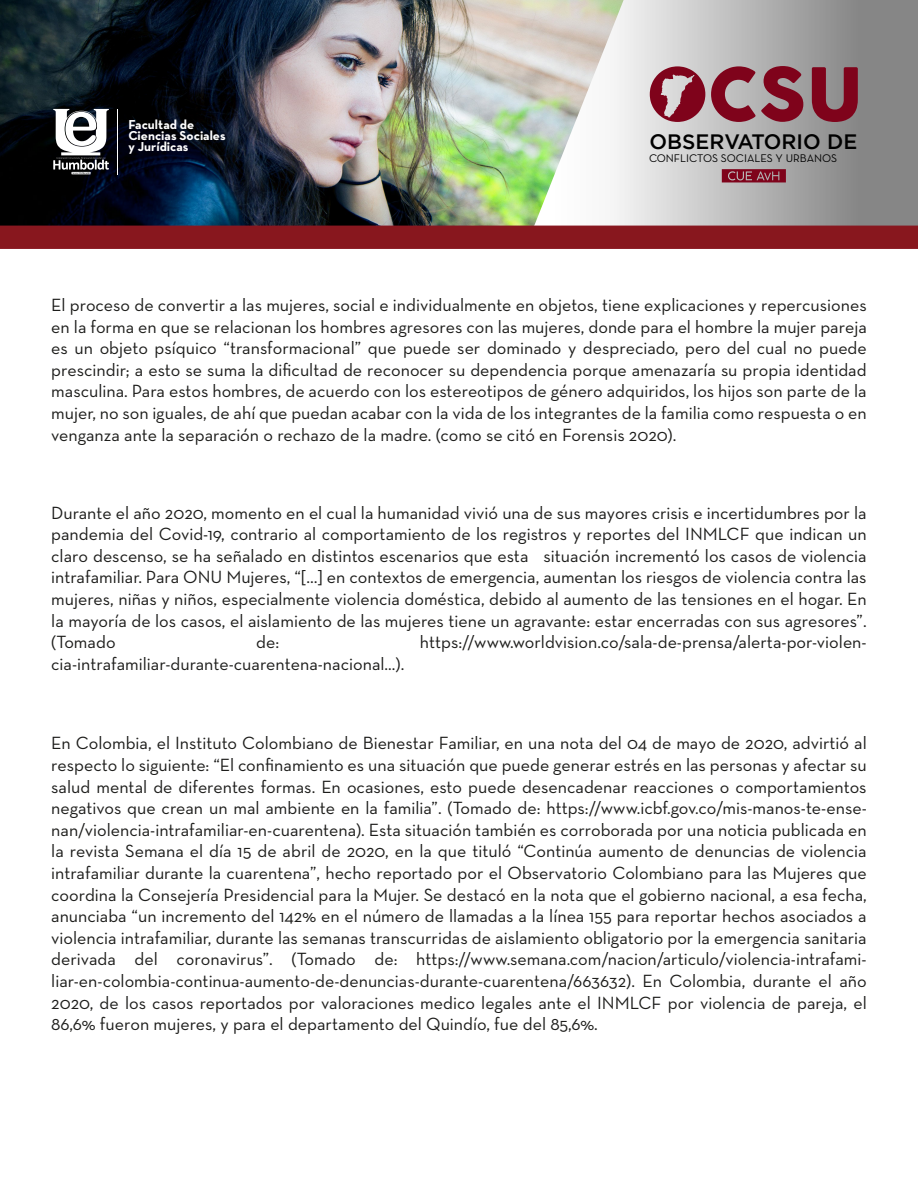
<style>
.page{position:relative;width:918px;height:1188px;background:#fff}
.page>*{position:absolute;margin:0;border:0;box-sizing:border-box;transform-origin:0 0}
.t1{font:500 20.85px "Gotham";color:#000}
.t2{font:18px/21.6px "Neutra Text";color:#1d1d1b;text-align:justify}
.t3{font:700 13.2px/11.1px "Neutra Text";color:#fff}
.t4{font:11.25px "Neutra Text";color:#000}
</style>
<div class="page">
<img style="left:0;top:0;width:528px;height:226px">
<svg style="left:53px;top:109px;width:56px;height:66px"></svg>
<hr style="left:117px;top:109px;width:1px;height:65px;background:#fff">
<svg style="left:528px;top:0;width:390px;height:226px;background:#bcbdba"></svg>
<div style="left:0;top:226px;width:918px;height:23px;background:#88171e"></div>
<svg style="left:711px;top:66px;width:92px;height:56px;background:#985763"></svg>
<svg style="left:812px;top:67px;width:46px;height:55px;background:#853645"></svg>
<svg style="left:650px;top:66px;width:55px;height:56px;background:#a6606d"></svg>
<svg style="left:722px;top:169px;width:64px;height:13px"></svg>
<p class="t3" style="left:128px;top:119px;width:99px">Facultad de<br>Ciencias Sociales y Jurídicas</p>
<p class="t1" style="left:650px;top:129px;width:209px">OBSERVATORIO DE</p>
<p class="t4" style="left:649px;top:151px;width:190px">CONFLICTOS SOCIALES Y URBANOS</p>
<p class="t2" style="left:51px;top:294px;width:817px">El proceso de convertir a las mujeres, social e individualmente en objetos, tiene explicaciones y repercusiones en la forma en que se relacionan los hombres agresores con las mujeres, donde para el hombre la mujer pareja es un objeto psíquico “transformacional” que puede ser dominado y despreciado, pero del cual no puede prescindir; a esto se suma la dificultad de reconocer su dependencia porque amenazaría su propia identidad masculina. Para estos hombres, de acuerdo con los estereotipos de género adquiridos, los hijos son parte de la mujer, no son iguales, de ahí que puedan acabar con la vida de los integrantes de la familia como respuesta o en venganza ante la separación o rechazo de la madre. (como se citó en Forensis 2020).</p>
<p class="t2" style="left:51px;top:501px;width:817px">Durante el año 2020, momento en el cual la humanidad vivió una de sus mayores crisis e incertidumbres por la pandemia del Covid-19, contrario al comportamiento de los registros y reportes del INMLCF que indican un claro descenso, se ha señalado en distintos escenarios que esta situación incrementó los casos de violencia intrafamiliar. Para ONU Mujeres, “[…] en contextos de emergencia, aumentan los riesgos de violencia contra las mujeres, niñas y niños, especialmente violencia doméstica, debido al aumento de las tensiones en el hogar. En la mayoría de los casos, el aislamiento de las mujeres tiene un agravante: estar encerradas con sus agresores”. (Tomado</p>
<p class="t2" style="left:256px;top:631px;width:25px">de:</p>
<p class="t2" style="left:420px;top:631px;width:448px">https://www.worldvision.co/sala-de-prensa/alerta-por-violen-</p>
<p class="t2" style="left:51px;top:652px;width:355px">cia-intrafamiliar-durante-cuarentena-nacional...).</p>
<p class="t2" style="left:51px;top:732px;width:817px">En Colombia, el Instituto Colombiano de Bienestar Familiar, en una nota del 04 de mayo de 2020, advirtió al respecto lo siguiente: “El confinamiento es una situación que puede generar estrés en las personas y afectar su salud mental de diferentes formas. En ocasiones, esto puede desencadenar reacciones o comportamientos negativos que crean un mal ambiente en la familia”. (Tomado de: https://www.icbf.gov.co/mis-manos-te-ense&shy;nan/violencia-intrafamiliar-en-cuarentena). Esta situación también es corroborada por una noticia publicada en la revista Semana el día 15 de abril de 2020, en la que tituló “Continúa aumento de denuncias de violencia intrafamiliar durante la cuarentena”, hecho reportado por el Observatorio Colombiano para las Mujeres que coordina la Consejería Presidencial para la Mujer. Se destacó en la nota que el gobierno nacional, a esa fecha, anunciaba “un incremento del 142% en el número de llamadas a la línea 155 para reportar hechos asociados a violencia intrafamiliar, durante las semanas transcurridas de aislamiento obligatorio por la emergencia sanitaria derivada del coronavirus”. (Tomado de: https://www.semana.com/nacion/articulo/violencia-intrafami&shy;liar-en-colombia-continua-aumento-de-denuncias-durante-cuarentena/663632). En Colombia, durante el año 2020, de los casos reportados por valoraciones medico legales ante el INMLCF por violencia de pareja, el 86,6% fueron mujeres, y para el departamento del Quindío, fue del 85,6%.</p>
</div>
